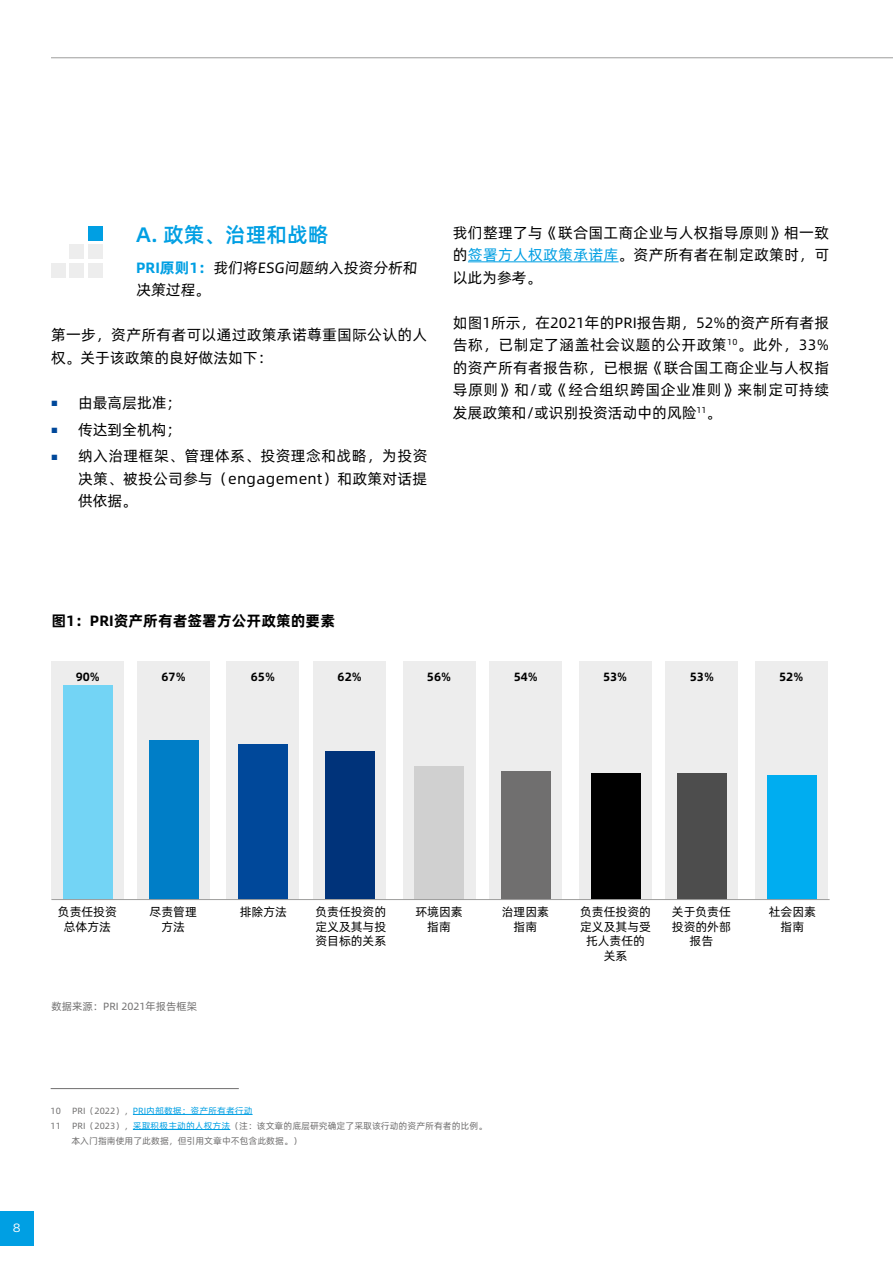
<style>
.page{position:relative;width:893px;height:1263px;background:#fff}
.page>*{position:absolute;margin:0;border:0;box-sizing:border-box;transform-origin:0 0}
.t1{font:21px "Alibaba Pu Hui Ti M";color:#009fe3}
.t2{font:15px/22.5px "Alibaba Pu Hui Ti R";letter-spacing:.02em;color:#000;text-align:justify}
.t3{font:15px "Alibaba Pu Hui Ti B";color:#000}
.t4{font:12px/14.4px "Alibaba Pu Hui Ti R";color:#000;text-align:center}
.t5{font:12px "Alibaba Pu Hui Ti B";color:#000}
.t6{font:12px "Alright Sans";color:#fff}
.t7{font:10.5px "Alibaba Pu Hui Ti R";color:#706f6f}
.t8{font:9px/15px "Alibaba Pu Hui Ti R";color:#706f6f}
.t9{font:9px "Alibaba Pu Hui Ti R";color:#009fe3}
.s1{font-family:"Alibaba Pu Hui Ti B";color:#009fe3}
.s2{font-family:"Alright Sans";font-size:7.5px;color:#00489a}
.s3{color:#009fe3}
.s4{color:#706f6f}
</style>
<div class="page">
<hr style="left:51px;top:57px;width:842px;height:1px;background:#9d9d9c">
<div style="left:0;top:1212px;width:34px;height:34px;background:#009fe3"></div>
<div style="left:137px;top:661px;width:73px;height:238px;background:#ededed"></div>
<div style="left:149px;top:740px;width:50px;height:159px;background:#007ec7"></div>
<div style="left:51px;top:661px;width:73px;height:238px;background:#ededed"></div>
<div style="left:63px;top:685px;width:50px;height:214px;background:#73d4f5"></div>
<div style="left:489px;top:661px;width:73px;height:238px;background:#ededed"></div>
<div style="left:502px;top:771px;width:49px;height:128px;background:#706f6f"></div>
<div style="left:313px;top:661px;width:73px;height:238px;background:#ededed"></div>
<div style="left:325px;top:751px;width:50px;height:148px;background:#00337a"></div>
<div style="left:665px;top:661px;width:73px;height:238px;background:#ededed"></div>
<div style="left:678px;top:773px;width:49px;height:126px;background:#4d4d4d"></div>
<div style="left:226px;top:661px;width:73px;height:238px;background:#ededed"></div>
<div style="left:239px;top:744px;width:49px;height:155px;background:#00489a"></div>
<div style="left:579px;top:661px;width:73px;height:238px;background:#ededed"></div>
<div style="left:591px;top:773px;width:49px;height:126px;background:#000"></div>
<div style="left:403px;top:661px;width:73px;height:238px;background:#ededed"></div>
<div style="left:415px;top:766px;width:49px;height:133px;background:#d0d0d0"></div>
<div style="left:755px;top:661px;width:73px;height:238px;background:#ededed"></div>
<div style="left:767px;top:775px;width:49px;height:124px;background:#00adf0"></div>
<hr style="left:468px;top:261px;width:151px;height:1px;background:#009fe3">
<div style="left:88px;top:226px;width:15px;height:14px;background:#009fe3"></div>
<div style="left:88px;top:244px;width:15px;height:15px;background:#ededed"></div>
<div style="left:88px;top:263px;width:15px;height:15px;background:#ededed"></div>
<div style="left:70px;top:244px;width:14px;height:15px;background:#ededed"></div>
<div style="left:70px;top:263px;width:14px;height:15px;background:#ededed"></div>
<div style="left:51px;top:263px;width:15px;height:15px;background:#ededed"></div>
<hr style="left:51px;top:899px;width:779px;height:1px;background:#9d9d9c">
<hr style="left:51px;top:1088px;width:188px;height:1px;background:#706f6f">
<hr style="left:133px;top:1114px;width:120px;height:1px;background:#009fe3">
<hr style="left:133px;top:1129px;width:97px;height:1px;background:#009fe3">
<h1 class="t1" style="left:136px;top:218px;width:194px">A. 政策、治理和战略</h1>
<p class="t2" style="left:136px;top:255px;width:285px"><span class="s1">PRI原则1：</span>我们将ESG问题纳入投资分析和决策过程。</p>
<p class="t2" style="left:51px;top:323px;width:378px">第一步，资产所有者可以通过政策承诺尊重国际公认的人权。关于该政策的良好做法如下：</p>
<p class="t2" style="left:51px;top:390px;width:132px"><span class="s2">■</span> 由最高层批准；</p>
<p class="t2" style="left:51px;top:417px;width:132px"><span class="s2">■</span> 传达到全机构；</p>
<p class="t2" style="left:78px;top:444px;width:351px;text-indent:-27px"><span class="s2">■</span> 纳入治理框架、管理体系、投资理念和战略，为投资决策、被投公司参与（engagement）和政策对话提供依据。</p>
<p class="t2" style="left:453px;top:220px;width:378px">我们整理了与《联合国工商企业与人权指导原则》相一致的<span class="s3">签署方人权政策承诺库</span>。资产所有者在制定政策时，可以此为参考。</p>
<p class="t2" style="left:453px;top:310px;width:378px">如图1所示，在2021年的PRI报告期，52%的资产所有者报告称，已制定了涵盖社会议题的公开政策<sup>10</sup>。此外，33%的资产所有者报告称，已根据《联合国工商企业与人权指导原则》和/或《经合组织跨国企业准则》来制定可持续发展政策和/或识别投资活动中的风险<sup>11</sup>。</p>
<p class="t3" style="left:51px;top:609px;width:285px">图1：PRI资产所有者签署方公开政策的要素</p>
<p class="t5" style="left:76px;top:667px;width:26px">90%</p>
<p class="t5" style="left:161px;top:667px;width:26px">67%</p>
<p class="t5" style="left:251px;top:667px;width:26px">65%</p>
<p class="t5" style="left:338px;top:667px;width:26px">62%</p>
<p class="t5" style="left:427px;top:667px;width:26px">56%</p>
<p class="t5" style="left:514px;top:667px;width:26px">54%</p>
<p class="t5" style="left:603px;top:667px;width:26px">53%</p>
<p class="t5" style="left:690px;top:667px;width:26px">53%</p>
<p class="t5" style="left:779px;top:667px;width:26px">52%</p>
<p class="t4" style="left:58px;top:904px;width:61px">负责任投资总体方法</p>
<p class="t4" style="left:150px;top:904px;width:49px">尽责管理方法</p>
<p class="t4" style="left:240px;top:904px;width:49px">排除方法</p>
<p class="t4" style="left:315px;top:904px;width:72px;text-align:justify">负责任投资的定义及其与投资目标的关系</p>
<p class="t4" style="left:415px;top:904px;width:49px">环境因素指南</p>
<p class="t4" style="left:502px;top:904px;width:49px">治理因素指南</p>
<p class="t4" style="left:580px;top:904px;width:72px">负责任投资的定义及其与受托人责任的关系</p>
<p class="t4" style="left:672px;top:904px;width:61px">关于负责任投资的外部报告</p>
<p class="t4" style="left:769px;top:904px;width:49px">社会因素指南</p>
<p class="t7" style="left:51px;top:998px;width:147px">数据来源：PRI 2021年报告框架</p>
<p class="t8" style="left:51px;top:1102px;width:12px">10</p>
<p class="t9" style="left:72px;top:1103px;width:182px"><span class="s4">PRI（2022），</span>PRI内部数据：资产所有者行动</p>
<p class="t8" style="left:51px;top:1117px;width:12px">11</p>
<p class="t8" style="left:71px;top:1117px;width:417px">PRI（2023），<span class="s3">采取积极主动的人权方法</span>（注：该文章的底层研究确定了采取该行动的资产所有者的比例。本入门指南使用了此数据，但引用文章中不包含此数据。）</p>
<p class="t6" style="left:13px;top:1220px;width:9px">8</p>
</div>
